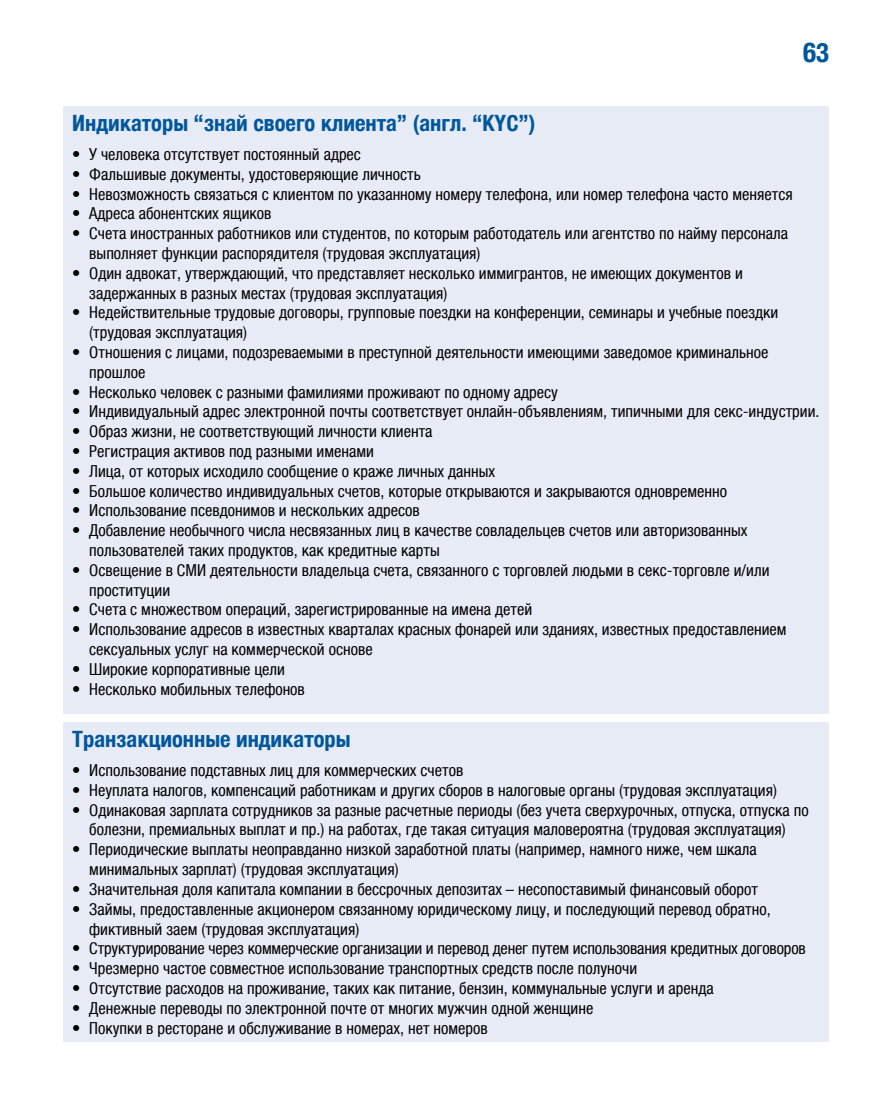
<style>
.page{position:relative;width:893px;height:1106px;background:#fff}
.page>*{position:absolute;margin:0;border:0;box-sizing:border-box;transform-origin:0 0}
.t1{font:700 condensed 27px "Helvetica Neue LTCYR";color:#00579b}
.t2{font:700 condensed 22.5px "Helvetica Neue LTCYR";color:#00579b}
.t3{font:condensed 16.5px/19.8px "Helvetica Neue LTCYR";color:#000}
</style>
<div class="page">
<div style="left:64px;top:106px;width:765px;height:608px;background:#e7ebf6"></div>
<div style="left:64px;top:722px;width:765px;height:320px;background:#e7ebf6"></div>
<h1 class="t1" style="left:803px;top:38px;width:27px">63</h1>
<h2 class="t2" style="left:72px;top:111px;width:465px">Индикаторы “знай своего клиента” (англ. “KYC”)</h2>
<p class="t3" style="left:72px;top:144px;width:290px">• У человека отсутствует постоянный адрес</p>
<p class="t3" style="left:72px;top:164px;width:350px">• Фальшивые документы, удостоверяющие личность</p>
<p class="t3" style="left:72px;top:184px;width:722px">• Невозможность связаться с клиентом по указанному номеру телефона, или номер телефона часто меняется</p>
<p class="t3" style="left:72px;top:204px;width:201px">• Адреса абонентских ящиков</p>
<p class="t3" style="left:89px;top:224px;width:700px;text-indent:-17px">• Счета иностранных работников или студентов, по которым работодатель или агентство по найму персонала выполняет функции распорядителя (трудовая эксплуатация)</p>
<p class="t3" style="left:89px;top:263px;width:655px;text-indent:-17px">• Один адвокат, утверждающий, что представляет несколько иммигрантов, не имеющих документов и задержанных в разных местах (трудовая эксплуатация)</p>
<p class="t3" style="left:89px;top:303px;width:691px;text-indent:-17px">• Недействительные трудовые договоры, групповые поездки на конференции, семинары и учебные поездки (трудовая эксплуатация)</p>
<p class="t3" style="left:89px;top:342px;width:681px;text-indent:-17px">• Отношения с лицами, подозреваемыми в преступной деятельности имеющими заведомое криминальное прошлое</p>
<p class="t3" style="left:72px;top:382px;width:487px">• Несколько человек с разными фамилиями проживают по одному адресу</p>
<p class="t3" style="left:72px;top:402px;width:749px">• Индивидуальный адрес электронной почты соответствует онлайн-объявлениям, типичными для секс-индустрии.</p>
<p class="t3" style="left:72px;top:422px;width:362px">• Образ жизни, не соответствующий личности клиента</p>
<p class="t3" style="left:72px;top:441px;width:303px">• Регистрация активов под разными именами</p>
<p class="t3" style="left:72px;top:461px;width:424px">• Лица, от которых исходило сообщение о краже личных данных</p>
<p class="t3" style="left:72px;top:481px;width:656px">• Большое количество индивидуальных счетов, которые открываются и закрываются одновременно</p>
<p class="t3" style="left:72px;top:501px;width:349px">• Использование псевдонимов и нескольких адресов</p>
<p class="t3" style="left:89px;top:521px;width:660px;text-indent:-17px">• Добавление необычного числа несвязанных лиц в качестве совладельцев счетов или авторизованных пользователей таких продуктов, как кредитные карты</p>
<p class="t3" style="left:89px;top:560px;width:682px;text-indent:-17px">• Освещение в СМИ деятельности владельца счета, связанного с торговлей людьми в секс-торговле и/или проституции</p>
<p class="t3" style="left:72px;top:600px;width:461px">• Счета с множеством операций, зарегистрированные на имена детей</p>
<p class="t3" style="left:89px;top:620px;width:699px;text-indent:-17px">• Использование адресов в известных кварталах красных фонарей или зданиях, известных предоставлением сексуальных услуг на коммерческой основе</p>
<p class="t3" style="left:72px;top:659px;width:214px">• Широкие корпоративные цели</p>
<p class="t3" style="left:72px;top:679px;width:234px">• Несколько мобильных телефонов</p>
<h2 class="t2" style="left:72px;top:727px;width:280px">Транзакционные индикаторы</h2>
<p class="t3" style="left:72px;top:760px;width:393px">• Использование подставных лиц для коммерческих счетов</p>
<p class="t3" style="left:72px;top:780px;width:706px">• Неуплата налогов, компенсаций работникам и других сборов в налоговые органы (трудовая эксплуатация)</p>
<p class="t3" style="left:72px;top:800px;width:738px;text-align:center">• Одинаковая зарплата сотрудников за разные расчетные периоды (без учета сверхурочных, отпуска, отпуска по болезни, премиальных выплат и пр.) на работах, где такая ситуация маловероятна (трудовая эксплуатация)</p>
<p class="t3" style="left:89px;top:839px;width:669px;text-indent:-17px">• Периодические выплаты неоправданно низкой заработной платы (например, намного ниже, чем шкала минимальных зарплат) (трудовая эксплуатация)</p>
<p class="t3" style="left:72px;top:879px;width:687px">• Значительная доля капитала компании в бессрочных депозитах – несопоставимый финансовый оборот</p>
<p class="t3" style="left:89px;top:899px;width:683px;text-indent:-17px">• Займы, предоставленные акционером связанному юридическому лицу, и последующий перевод обратно, фиктивный заем (трудовая эксплуатация)</p>
<p class="t3" style="left:72px;top:938px;width:735px">• Структурирование через коммерческие организации и перевод денег путем использования кредитных договоров</p>
<p class="t3" style="left:72px;top:958px;width:566px">• Чрезмерно частое совместное использование транспортных средств после полуночи</p>
<p class="t3" style="left:72px;top:978px;width:643px">• Отсутствие расходов на проживание, таких как питание, бензин, коммунальные услуги и аренда</p>
<p class="t3" style="left:72px;top:998px;width:523px">• Денежные переводы по электронной почте от многих мужчин одной женщине</p>
<p class="t3" style="left:72px;top:1018px;width:417px">• Покупки в ресторане и обслуживание в номерах, нет номеров</p>
</div>
